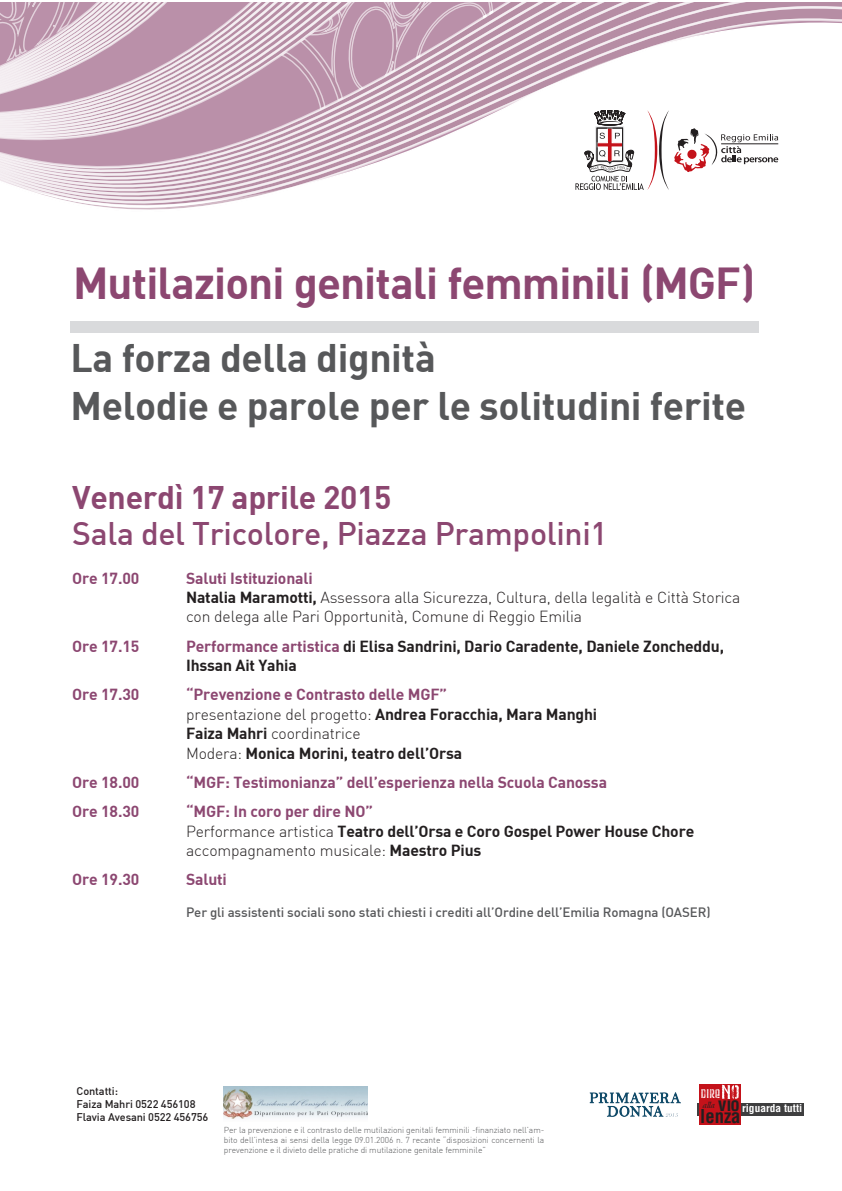
<style>
.page{position:relative;width:842px;height:1191px;background:#fff}
.page>*{position:absolute;margin:0;border:0;box-sizing:border-box;transform-origin:0 0}
.t1{font:43.8px "DIN Bold";letter-spacing:-.02em;color:#8c4771}
.t2{font:39px "DIN Bold";letter-spacing:-.01em;color:#57585a}
.t3{font:500 32px/35.8px "DIN";letter-spacing:-.01em;color:#8c4771}
.t4{font:700 condensed 18.7px "Helvetica LT Std";color:#231f20}
.t5{font:15.7px/19.4px "DIN Bold";letter-spacing:-.01em;color:#231f20}
.t6{font:300 15.7px/19.4px "DIN";letter-spacing:-.01em;color:#231f20}
.t7{font:15.7px "DIN Bold";letter-spacing:-.01em;color:#8c4771}
.t8{font:500 13.3px "DIN";letter-spacing:-.01em;color:#57585a}
.t9{font:12.8px "Weltron Urban";color:#fff}
.t10{font:500 11px "DIN";letter-spacing:-.01em;color:#231f20}
.t11{font:700 condensed 10.6px "Helvetica LT Std";color:#fff;scale:1.07 1}
.t12{font:italic 10px "Classic Garamond Swash";color:#231f20}
.t13{font:300 8.5px/10.2px "DIN";letter-spacing:-.01em;color:#57585a;text-align:justify}
.s1{font-family:"DIN Bold";font-weight:400}
.s2{color:#8c4771}
.s3{font-family:"DIN";font-weight:300}
.s4{font-family:"Helvetica LT Std";font-weight:700;font-style:normal;font-stretch:condensed;font-size:18.7px}
</style>
<div class="page">
<svg style="left:0;top:19px;width:842px;height:191px"></svg>
<svg style="left:0;top:2px;width:650px;height:140px"></svg>
<svg style="left:0;top:2px;width:360px;height:109px;background:#ccadbf"></svg>
<div style="left:71px;top:321px;width:688px;height:11px;background:#d9dadc"></div>
<svg style="left:575px;top:110px;width:203px;height:80px"></svg>
<img style="left:224px;top:1086px;width:144px;height:33px">
<div style="left:697px;top:1102px;width:107px;height:13px;background:#3e3e3f"></div>
<div style="left:699px;top:1084px;width:41px;height:40px;background:#c4121a"></div>
<svg style="left:721px;top:1084px;width:18px;height:15px"></svg>
<img style="left:589px;top:1092px;width:91px;height:25px">
<p class="t1" style="left:73px;top:255px;width:684px">Mutilazioni genitali femminili (MGF)</p>
<p class="t2" style="left:71px;top:332px;width:367px">La forza della dignità</p>
<p class="t2" style="left:71px;top:380px;width:677px">Melodie e parole per le solitudini ferite</p>
<p class="t3" style="left:72px;top:478px;width:537px"><span class="s1">Venerdì 17 aprile 2015<br></span>Sala del Tricolore, Piazza Prampolini1</p>
<p class="t7" style="left:72px;top:567px;width:68px">Ore 17.00</p>
<p class="t7" style="left:186px;top:567px;width:128px">Saluti Istituzionali</p>
<p class="t6" style="left:186px;top:587px;width:556px"><span class="s1">Natalia Maramotti,</span> Assessora alla Sicurezza, Cultura, della legalità e Città Storica con delega alle Pari Opportunità, Comune di Reggio Emilia</p>
<p class="t7" style="left:72px;top:635px;width:68px">Ore 17.15</p>
<p class="t5" style="left:186px;top:635px;width:540px"><span class="s2">Performance artistica</span> di Elisa Sandrini, Dario Caradente, Daniele Zoncheddu,<br>Ihssan Ait Yahia</p>
<p class="t7" style="left:72px;top:684px;width:68px">Ore 17.30</p>
<p class="t7" style="left:186px;top:684px;width:262px">“Prevenzione e Contrasto delle MGF”</p>
<p class="t5" style="left:186px;top:703px;width:413px"><span class="s3">presentazione del progetto:</span> Andrea Foracchia, Mara Manghi</p>
<p class="t6" style="left:186px;top:723px;width:176px"><span class="s1">Faiza Mahri</span> coordinatrice</p>
<p class="t5" style="left:186px;top:742px;width:278px"><span class="s3">Modera:</span> Monica Morini, teatro dell’Orsa</p>
<p class="t7" style="left:72px;top:772px;width:68px">Ore 18.00</p>
<p class="t7" style="left:186px;top:772px;width:422px">“MGF: Testimonianza” dell’esperienza nella Scuola Canossa</p>
<p class="t7" style="left:72px;top:801px;width:68px">Ore 18.30</p>
<p class="t7" style="left:186px;top:801px;width:188px">“MGF: In coro per dire NO”</p>
<p class="t5" style="left:186px;top:820px;width:510px"><span class="s3">Performance artistica</span> Teatro dell’Orsa e Coro Gospel Power House Chore</p>
<p class="t6" style="left:186px;top:840px;width:297px">accompagnamento musicale: <span class="s1">Maestro Pius</span></p>
<p class="t7" style="left:72px;top:869px;width:68px">Ore 19.30</p>
<p class="t7" style="left:186px;top:869px;width:42px">Saluti</p>
<p class="t8" style="left:186px;top:904px;width:526px">Per gli assistenti sociali sono stati chiesti i crediti all’Ordine dell’Emilia Romagna (OASER)</p>
<p class="t10" style="left:77px;top:1083px;width:43px">Contatti:</p>
<p class="t10" style="left:77px;top:1097px;width:121px">Faiza Mahri 0522 456108</p>
<p class="t10" style="left:77px;top:1110px;width:133px">Flavia Avesani 0522 456756</p>
<p class="t13" style="left:224px;top:1124px;width:322px">Per la prevenzione e il contrasto delle mutilazioni genitali femminili -finanziato nell’am&shy;bito dell’intesa ai sensi della legge 09.01.2006 n. 7 recante “disposizioni concernenti la prevenzione e il divieto delle pratiche di mutilazione genitale femminile”</p>
<p class="t9" style="left:700px;top:1086px;width:21px">dire</p>
<p class="t4" style="left:718px;top:1092px;width:15px">vi</p>
<p class="t12" style="left:703px;top:1099px;width:38px">alla <span class="s4">o</span></p>
<p class="t4" style="left:700px;top:1104px;width:42px">lenza</p>
<p class="t11" style="left:742px;top:1101px;width:58px">riguarda tutti</p>
</div>
